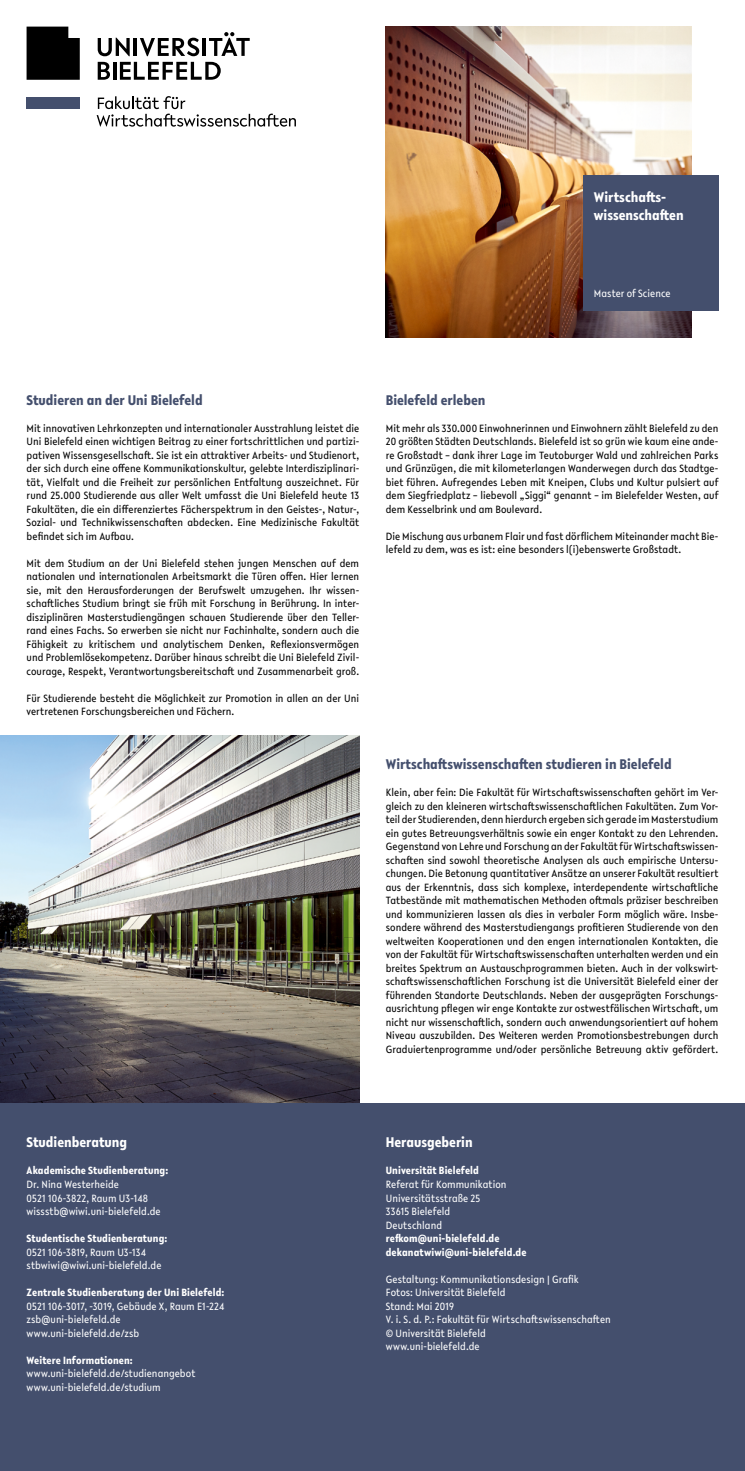
<style>
.page{position:relative;width:745px;height:1471px;background:#fff}
.page>*{position:absolute;margin:0;border:0;box-sizing:border-box;transform-origin:0 0}
.t1{font:700 15px "Lelo Condensed";color:#444f6d}
.t2{font:700 15px/18px "Lelo Condensed";color:#fff}
.t3{font:11.25px/13.5px "Lelo Condensed";letter-spacing:.005em;color:#000;text-align:justify}
.t4{font:11.25px/13.5px "Lelo Condensed";letter-spacing:.005em;color:#fff}
.t5{font:700 11.25px/13.5px "Lelo Condensed";letter-spacing:.01em;color:#fff}
</style>
<div class="page">
<img style="left:0;top:735px;width:359px;height:368px">
<img style="left:385px;top:27px;width:306px;height:310px">
<div style="left:0;top:1103px;width:744px;height:367px;background:#444f6d"></div>
<div style="left:583px;top:175px;width:135px;height:135px;background:#444f6d"></div>
<svg style="left:98px;top:38px;width:32px;height:18px"></svg>
<hr style="left:134px;top:38px;width:3px;height:18px;background:#000">
<svg style="left:140px;top:38px;width:59px;height:18px"></svg>
<hr style="left:202px;top:38px;width:3px;height:18px;background:#000">
<svg style="left:209px;top:32px;width:40px;height:24px"></svg>
<svg style="left:98px;top:62px;width:12px;height:18px"></svg>
<hr style="left:113px;top:62px;width:3px;height:18px;background:#000">
<svg style="left:120px;top:62px;width:100px;height:18px"></svg>
<svg style="left:27px;top:27px;width:53px;height:53px"></svg>
<div style="left:27px;top:98px;width:53px;height:11px;background:#444f6d"></div>
<svg style="left:97px;top:96px;width:199px;height:31px"></svg>
<h1 class="t2" style="left:593px;top:188px;width:91px">Wirtschafts&shy;wissenschaften</h1>
<p class="t4" style="left:593px;top:286px;width:78px">Master of Science</p>
<h1 class="t1" style="left:27px;top:389px;width:177px">Studieren an der Uni Bielefeld</h1>
<p class="t3" style="left:27px;top:421px;width:334px">Mit innovativen Lehrkonzepten und internationaler Ausstrahlung leistet die Uni Bielefeld einen wichtigen Beitrag zu einer fortschrittlichen und partizi&shy;pativen Wissensgesellschaft. Sie ist ein attraktiver Arbeits- und Studienort, der sich durch eine offene Kommunikationskultur, gelebte Interdisziplinari&shy;tät, Vielfalt und die Freiheit zur persönlichen Entfaltung auszeichnet. Für rund 25.000 Studierende aus aller Welt umfasst die Uni Bielefeld heute 13<br>Fakultäten, die ein differenziertes Fächerspektrum in den Geistes-, Natur-, Sozial- und Technikwissenschaften abdecken. Eine Medizinische Fakultät befindet sich im Aufbau.</p>
<p class="t3" style="left:27px;top:556px;width:334px">Mit dem Studium an der Uni Bielefeld stehen jungen Menschen auf dem nationalen und internationalen Arbeitsmarkt die Türen offen. Hier lernen sie, mit den Herausforderungen der Berufswelt umzugehen. Ihr wissen&shy;schaftliches Studium bringt sie früh mit Forschung in Berührung. In inter&shy;disziplinären Masterstudiengängen schauen Studierende über den Teller&shy;rand eines Fachs. So erwerben sie nicht nur Fachinhalte, sondern auch die Fähigkeit zu kritischem und analytischem Denken, Reflexionsvermögen und Problemlösekompetenz. Darüber hinaus schreibt die Uni Bielefeld Zivil&shy;courage, Respekt, Verantwortungsbereitschaft und Zusammenarbeit groß.</p>
<p class="t3" style="left:27px;top:691px;width:334px">Für Studierende besteht die Möglichkeit zur Promotion in allen an der Uni vertretenen Forschungsbereichen und Fächern.</p>
<h1 class="t1" style="left:385px;top:389px;width:101px">Bielefeld erleben</h1>
<p class="t3" style="left:385px;top:421px;width:334px">Mit mehr als 330.000 Einwohnerinnen und Einwohnern zählt Bielefeld zu den 20 größten Städten Deutschlands. Bielefeld ist so grün wie kaum eine ande&shy;re Großstadt – dank ihrer Lage im Teutoburger Wald und zahlreichen Parks und Grünzügen, die mit kilometerlangen Wanderwegen durch das Stadtge&shy;biet führen. Aufregendes Leben mit Kneipen, Clubs und Kultur pulsiert auf dem Siegfriedplatz – liebevoll „Siggi“ genannt – im Bielefelder Westen, auf dem Kesselbrink und am Boulevard.</p>
<p class="t3" style="left:385px;top:529px;width:334px">Die Mischung aus urbanem Flair und fast dörflichem Miteinander macht Bie&shy;lefeld zu dem, was es ist: eine besonders l(i)ebenswerte Großstadt.</p>
<h1 class="t1" style="left:385px;top:754px;width:287px">Wirtschaftswissenschaften studieren in Bielefeld</h1>
<p class="t3" style="left:385px;top:785px;width:334px">Klein, aber fein: Die Fakultät für Wirtschaftswissenschaften gehört im Ver&shy;gleich zu den kleineren wirtschaftswissenschaftlichen Fakultäten. Zum Vor&shy;teil der Studierenden, denn hierdurch ergeben sich gerade im Masterstudium ein gutes Betreuungsverhältnis sowie ein enger Kontakt zu den Lehrenden.<br>Gegenstand von Lehre und Forschung an der Fakultät für Wirtschaftswissen&shy;schaften sind sowohl theoretische Analysen als auch empirische Untersu&shy;chungen. Die Betonung quantitativer Ansätze an unserer Fakultät resultiert aus der Erkenntnis, dass sich komplexe, interdependente wirtschaftliche Tatbestände mit mathematischen Methoden oftmals präziser beschreiben und kommunizieren lassen als dies in verbaler Form möglich wäre. Insbe&shy;sondere während des Masterstudiengangs profitieren Studierende von den weltweiten Kooperationen und den engen internationalen Kontakten, die von der Fakultät für Wirtschaftswissenschaften unterhalten werden und ein breites Spektrum an Austauschprogrammen bieten. Auch in der volkswirt&shy;schaftswissenschaftlichen Forschung ist die Universität Bielefeld einer der führenden Standorte Deutschlands. Neben der ausgeprägten Forschungs&shy;ausrichtung pflegen wir enge Kontakte zur ostwestfälischen Wirtschaft, um nicht nur wissenschaftlich, sondern auch anwendungsorientiert auf hohem Niveau auszubilden. Des Weiteren werden Promotionsbestrebungen durch Graduiertenprogramme und/oder persönliche Betreuung aktiv gefördert.</p>
<h1 class="t2" style="left:27px;top:1133px;width:102px">Studienberatung</h1>
<p class="t5" style="left:27px;top:1163px;width:143px">Akademische Studienberatung:</p>
<p class="t4" style="left:27px;top:1177px;width:135px">Dr. Nina Westerheide<br>0521 106-3822, Raum U3-148 wissstb@wiwi.uni-bielefeld.de</p>
<p class="t5" style="left:27px;top:1231px;width:142px">Studentische Studienberatung:</p>
<p class="t4" style="left:27px;top:1244px;width:136px">0521 106-3819, Raum U3-134 stbwiwi@wiwi.uni-bielefeld.de</p>
<p class="t5" style="left:27px;top:1285px;width:199px">Zentrale Studienberatung der Uni Bielefeld:</p>
<p class="t4" style="left:27px;top:1298px;width:199px">0521 106-3017, -3019, Gebäude X, Raum E1-224 zsb@uni-bielefeld.de www.uni-bielefeld.de/zsb</p>
<p class="t5" style="left:27px;top:1352px;width:107px">Weitere Informationen:</p>
<p class="t4" style="left:27px;top:1366px;width:170px">www.uni-bielefeld.de/studienangebot www.uni-bielefeld.de/studium</p>
<h1 class="t2" style="left:385px;top:1133px;width:88px">Herausgeberin</h1>
<p class="t5" style="left:385px;top:1163px;width:95px">Universität Bielefeld</p>
<p class="t4" style="left:385px;top:1177px;width:122px">Referat für Kommunikation<br>Universitätsstraße 25<br>33615 Bielefeld<br>Deutschland</p>
<p class="t5" style="left:385px;top:1231px;width:142px">refkom@uni-bielefeld.de dekanatwiwi@uni-bielefeld.de</p>
<p class="t4" style="left:385px;top:1271px;width:226px">Gestaltung: Kommunikationsdesign | Grafik<br>Fotos: Universität Bielefeld<br>Stand: Mai 2019<br>V. i. S. d. P.: Fakultät für Wirtschaftswissenschaften © Universität Bielefeld<br>www.uni-bielefeld.de</p>
</div>
